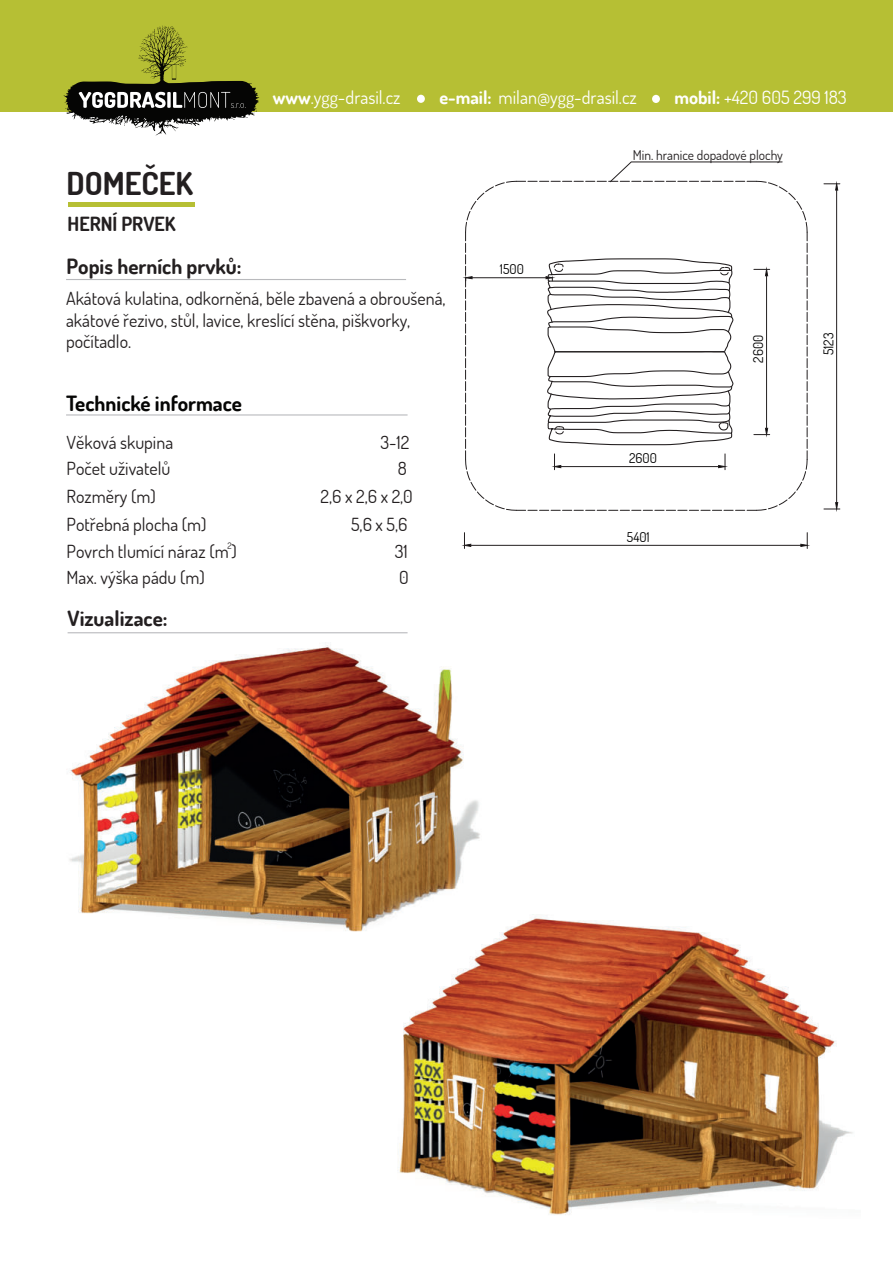
<style>
.page{position:relative;width:893px;height:1263px;background:#fff}
.page>*{position:absolute;margin:0;border:0;box-sizing:border-box;transform-origin:0 0}
.t1{font:700 31.5px "Dosis";color:#231f20}
.t2{font:700 21px "Dosis";color:#231f20}
.t3{font:700 21px "Dosis";color:#050504}
.t4{font:700 19.5px "Dosis";color:#231f20}
.t5{font:18.3px "Dosis";color:#fff}
.t6{font:18px/21.6px "Dosis";color:#231f20}
.t7{font:13.5px "Dosis";color:#231f20}
.t8{font:13.5px "Dosis";color:#000001}
.t9{font:9px "Dosis";color:#231f20}
.s1{font-weight:700}
</style>
<div class="page">
<div style="left:0;top:0;width:893px;height:112px;background:#b6bf34"></div>
<svg style="left:63px;top:25px;width:196px;height:110px"></svg>
<hr style="left:68px;top:632px;width:340px;height:1px;background:#b9babd">
<hr style="left:68px;top:202px;width:127px;height:4px;background:#b6bf34">
<hr style="left:66px;top:414px;width:342px;height:1px;background:#b9babd">
<hr style="left:66px;top:279px;width:340px;height:1px;background:#b9babd">
<div style="left:417px;top:95px;width:8px;height:8px;background:#fff;border-radius:50%"></div>
<div style="left:652px;top:95px;width:8px;height:8px;background:#fff;border-radius:50%"></div>
<hr style="left:836px;top:190px;width:1px;height:313px;background:#231f20">
<svg style="left:824px;top:183px;width:16px;height:8px"></svg>
<svg style="left:824px;top:502px;width:16px;height:8px"></svg>
<hr style="left:471px;top:545px;width:330px;height:1px;background:#231f20">
<svg style="left:464px;top:533px;width:7px;height:15px"></svg>
<svg style="left:800px;top:533px;width:8px;height:15px"></svg>
<svg style="left:465px;top:162px;width:343px;height:349px"></svg>
<img style="left:399px;top:914px;width:454px;height:301px">
<img style="left:69px;top:645px;width:418px;height:290px">
<h1 class="t1" style="left:67px;top:163px;width:128px">DOMEČEK</h1>
<p class="t4" style="left:68px;top:213px;width:110px">HERNÍ PRVEK</p>
<p class="t2" style="left:67px;top:253px;width:176px">Popis herních prvků:</p>
<p class="t5" style="left:273px;top:85px;width:129px"><span class="s1">www</span>.ygg-drasil.cz</p>
<p class="t5" style="left:439px;top:85px;width:199px"><span class="s1">e-mail:</span> milan@ygg-drasil.cz</p>
<p class="t5" style="left:674px;top:85px;width:174px"><span class="s1">mobil:</span> +420 605 299 183</p>
<p class="t8" style="left:500px;top:261px;width:25px">1500</p>
<p class="t7" style="left:633px;top:146px;width:152px">Min. hranice dopadové plochy</p>
<p class="t6" style="left:66px;top:287px;width:381px">Akátová kulatina, odkorněná, běle zbavená a obroušená, akátové řezivo, stůl, lavice, kreslící stěna, piškvorky, počítadlo.</p>
<p class="t3" style="left:66px;top:392px;width:177px">Technické informace</p>
<p class="t6" style="left:67px;top:431px;width:108px">Věková skupina</p>
<p class="t6" style="left:380px;top:432px;width:30px">3-12</p>
<p class="t6" style="left:67px;top:485px;width:91px">Rozměry (m)</p>
<p class="t6" style="left:321px;top:485px;width:94px">2,6 x 2,6 x 2,0</p>
<p class="t6" style="left:67px;top:513px;width:142px">Potřebná plocha (m)</p>
<p class="t6" style="left:351px;top:513px;width:58px">5,6 x 5,6</p>
<p class="t6" style="left:67px;top:540px;width:172px">Povrch tlumící náraz (m )</p>
<p class="t6" style="left:67px;top:457px;width:105px">Počet uživatelů</p>
<p class="t6" style="left:398px;top:457px;width:11px">8</p>
<p class="t9" style="left:227px;top:541px;width:6px">2</p>
<p class="t6" style="left:395px;top:540px;width:14px">31</p>
<p class="t6" style="left:67px;top:566px;width:140px">Max. výška pádu (m)</p>
<p class="t6" style="left:399px;top:566px;width:11px">0</p>
<p class="t2" style="left:68px;top:606px;width:101px">Vizualizace:</p>
<p class="t8" style="left:629px;top:449px;width:29px">2600</p>
<p class="t8" style="left:627px;top:528px;width:24px">5401</p>
<p class="t8" style="left:749px;top:363px;width:29px;rotate:-90deg">2600</p>
<p class="t8" style="left:821px;top:355px;width:24px;rotate:-90deg">5123</p>
</div>
